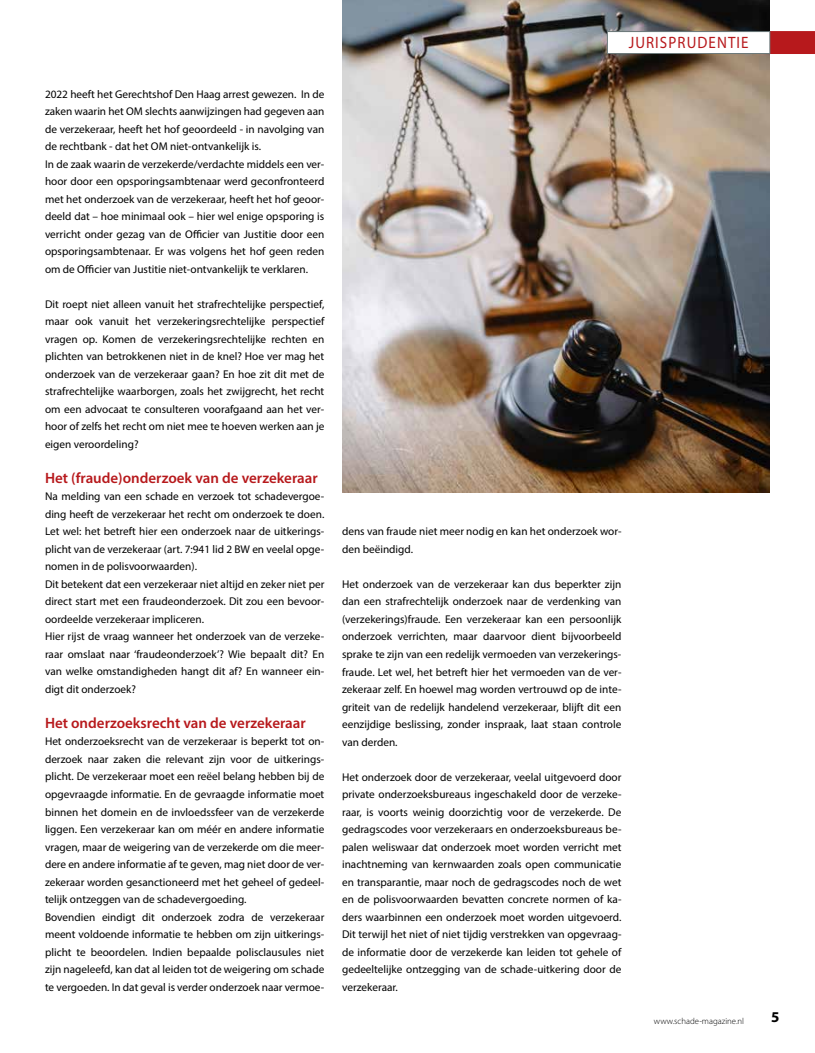
<style>
.page{position:relative;width:815px;height:1053px;background:#fff}
.page>*{position:absolute;margin:0;border:0;box-sizing:border-box;transform-origin:0 0}
.t1{font:16.5px "Myriad Variable Concept";letter-spacing:.075em;color:#b7191c;scale:.91 1}
.t2{font:600 15px "Myriad Pro";color:#b7191c}
.t3{font:700 15px "Myriad Pro";color:#000}
.t4{font:11.25px/17.5px "Myriad Pro";color:#000}
.t5{font:300 8.75px "Myriad Pro";color:#000}
</style>
<div class="page">
<img style="left:342px;top:0;width:428px;height:493px">
<svg style="left:770px;top:31px;width:45px;height:23px"></svg>
<div style="left:607px;top:32px;width:163px;height:21px;background:#fff"></div>
<div style="left:607px;top:31px;width:163px;height:23px;border:1px solid #6c797a"></div>
<p class="t4" style="left:45px;top:85px;width:281px">2022 heeft het Gerechtshof Den Haag arrest gewezen. In de zaken waarin het OM slechts aanwijzingen had gegeven aan de verzekeraar, heeft het hof geoordeeld - in navolging van de rechtbank - dat het OM niet-ontvankelijk is.<br>In de zaak waarin de verzekerde/verdachte middels een ver&shy;hoor door een opsporingsambtenaar werd geconfronteerd met het onderzoek van de verzekeraar, heeft het hof geoor&shy;deeld dat – hoe minimaal ook – hier wel enige opsporing is verricht onder gezag van de Officier van Justitie door een opsporingsambtenaar. Er was volgens het hof geen reden om de Officier van Justitie niet-ontvankelijk te verklaren.</p>
<p class="t4" style="left:45px;top:295px;width:281px;text-align:justify">Dit roept niet alleen vanuit het strafrechtelijke perspectief, maar ook vanuit het verzekeringsrechtelijke perspectief vragen op. Komen de verzekeringsrechtelijke rechten en plichten van betrokkenen niet in de knel? Hoe ver mag het onderzoek van de verzekeraar gaan? En hoe zit dit met de strafrechtelijke waarborgen, zoals het zwijgrecht, het recht om een advocaat te consulteren voorafgaand aan het ver&shy;hoor of zelfs het recht om niet mee te hoeven werken aan je eigen veroordeling?</p>
<h2 class="t2" style="left:45px;top:468px;width:274px">Het (fraude)onderzoek van de verzekeraar</h2>
<p class="t4" style="left:45px;top:487px;width:281px">Na melding van een schade en verzoek tot schadevergoe&shy;ding heeft de verzekeraar het recht om onderzoek te doen.<br>Let wel: het betreft hier een onderzoek naar de uitkerings&shy;plicht van de verzekeraar (art. 7:941 lid 2 BW en veelal opge&shy;nomen in de polisvoorwaarden).<br>Dit betekent dat een verzekeraar niet altijd en zeker niet per direct start met een fraudeonderzoek. Dit zou een bevoor&shy;oordeelde verzekeraar impliceren.<br>Hier rijst de vraag wanneer het onderzoek van de verzeke&shy;raar omslaat naar ‘fraudeonderzoek’? Wie bepaalt dit? En van welke omstandigheden hangt dit af? En wanneer ein&shy;digt dit onderzoek?</p>
<h2 class="t2" style="left:45px;top:713px;width:262px">Het onderzoeksrecht van de verzekeraar</h2>
<p class="t4" style="left:45px;top:732px;width:281px">Het onderzoeksrecht van de verzekeraar is beperkt tot on&shy;derzoek naar zaken die relevant zijn voor de uitkerings&shy;plicht. De verzekeraar moet een reëel belang hebben bij de opgevraagde informatie. En de gevraagde informatie moet binnen het domein en de invloedssfeer van de verzekerde liggen. Een verzekeraar kan om méér en andere informatie vragen, maar de weigering van de verzekerde om die meer&shy;dere en andere informatie af te geven, mag niet door de ver&shy;zekeraar worden gesanctioneerd met het geheel of gedeel&shy;telijk ontzeggen van de schadevergoeding.<br>Bovendien eindigt dit onderzoek zodra de verzekeraar meent voldoende informatie te hebben om zijn uitkerings&shy;plicht te beoordelen. Indien bepaalde polisclausules niet zijn nageleefd, kan dat al leiden tot de weigering om schade te vergoeden. In dat geval is verder onderzoek naar vermoe-</p>
<h1 class="t1" style="left:629px;top:33px;width:133px">JURISPRUDENTIE</h1>
<p class="t4" style="left:342px;top:522px;width:281px">dens van fraude niet meer nodig en kan het onderzoek wor&shy;den beëindigd.</p>
<p class="t4" style="left:342px;top:575px;width:281px;text-align:justify">Het onderzoek van de verzekeraar kan dus beperkter zijn dan een strafrechtelijk onderzoek naar de verdenking van (verzekerings)fraude. Een verzekeraar kan een persoonlijk onderzoek verrichten, maar daarvoor dient bijvoorbeeld sprake te zijn van een redelijk vermoeden van verzekerings&shy;fraude. Let wel, het betreft hier het vermoeden van de ver&shy;zekeraar zelf. En hoewel mag worden vertrouwd op de inte&shy;griteit van de redelijk handelend verzekeraar, blijft dit een eenzijdige beslissing, zonder inspraak, laat staan controle van derden.</p>
<p class="t4" style="left:342px;top:767px;width:281px;text-align:justify">Het onderzoek door de verzekeraar, veelal uitgevoerd door private onderzoeksbureaus ingeschakeld door de verzeke&shy;raar, is voorts weinig doorzichtig voor de verzekerde. De gedragscodes voor verzekeraars en onderzoeksbureaus be&shy;palen weliswaar dat onderzoek moet worden verricht met inachtneming van kernwaarden zoals open communicatie en transparantie, maar noch de gedragscodes noch de wet en de polisvoorwaarden bevatten concrete normen of ka&shy;ders waarbinnen een onderzoek moet worden uitgevoerd.<br>Dit terwijl het niet of niet tijdig verstrekken van opgevraag&shy;de informatie door de verzekerde kan leiden tot gehele of gedeeltelijke ontzegging van de schade-uitkering door de verzekeraar.</p>
<p class="t5" style="left:654px;top:1016px;width:92px">www.schade-magazine.nl</p>
<h2 class="t3" style="left:771px;top:1006px;width:10px">5</h2>
</div>
